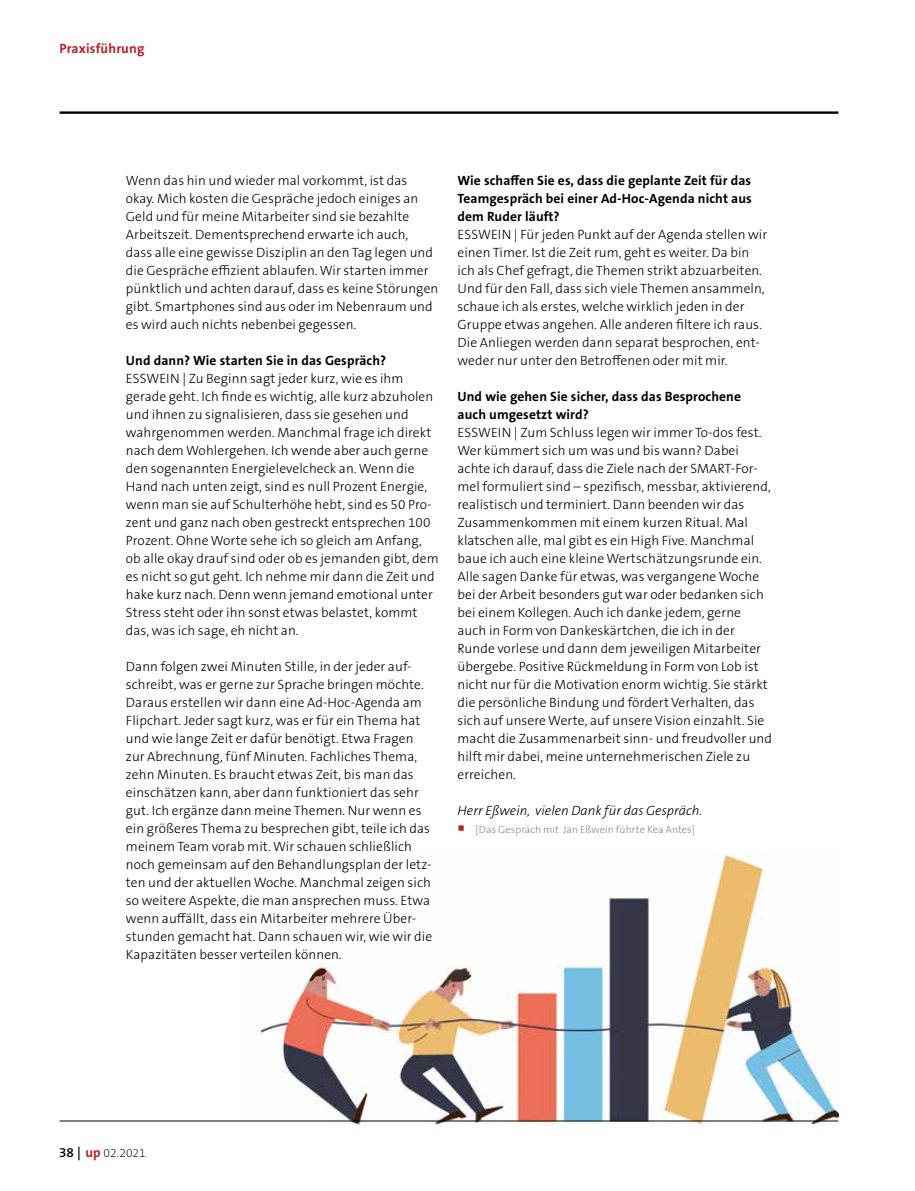
<style>
.page{position:relative;width:915px;height:1191px;background:#fff}
.page>*{position:absolute;margin:0;border:0;box-sizing:border-box;transform-origin:0 0}
.t1{font:300 13.5px/18px "The Sans B W3";letter-spacing:.01em;color:#000}
.t2{font:700 13.5px/18px "The Sans B W7";letter-spacing:.01em;color:#000;text-align:justify}
.t3{font:italic 300 13.5px "The Sans B W3";letter-spacing:.005em;color:#000}
.t4{font:700 13.5px "The Sans B W7";letter-spacing:.01em;color:#b61f29}
.t5{font:200 12px "The Sans B W2";color:#000}
.t6{font:300 10.5px "The Sans B W3";letter-spacing:.005em;color:#878787}
.s1{color:#b61f29}
.s2{font-family:"The Sans B W6";font-weight:600;font-size:13.5px}
.s3{font-family:"The Sans B W7";font-weight:700;font-size:13.5px;color:#b61f29}
</style>
<div class="page">
<img style="left:247px;top:855px;width:591px;height:270px">
<hr style="left:60px;top:1120px;width:778px;height:1px;background:#000">
<hr style="left:60px;top:111px;width:778px;height:3px;background:#000">
<p class="t4" style="left:60px;top:39px;width:86px">Praxisführung</p>
<p class="t1" style="left:126px;top:171px;width:314px">Wenn das hin und wieder mal vorkommt, ist das okay. Mich kosten die Gespräche jedoch einiges an Geld und für meine Mitarbeiter sind sie bezahlte Arbeitszeit. Dementsprechend erwarte ich auch,<br>dass alle eine gewisse Disziplin an den Tag legen und die Gespräche effizient ablaufen. Wir starten immer pünktlich und achten darauf, dass es keine Störungen gibt. Smartphones sind aus oder im Nebenraum und es wird auch nichts nebenbei gegessen.</p>
<p class="t2" style="left:126px;top:351px;width:262px">Und dann? Wie starten Sie in das Gespräch?</p>
<p class="t1" style="left:126px;top:369px;width:314px">ESSWEIN | Zu Beginn sagt jeder kurz, wie es ihm gerade geht. Ich finde es wichtig, alle kurz abzuholen und ihnen zu signalisieren, dass sie gesehen und wahrgenommen werden. Manchmal frage ich direkt nach dem Wohlergehen. Ich wende aber auch gerne den sogenannten Energielevelcheck an. Wenn die Hand nach unten zeigt, sind es null Prozent Energie, wenn man sie auf Schulterhöhe hebt, sind es 50 Pro&shy;zent und ganz nach oben gestreckt entsprechen 100<br>Prozent. Ohne Worte sehe ich so gleich am Anfang, ob alle okay drauf sind oder ob es jemanden gibt, dem es nicht so gut geht. Ich nehme mir dann die Zeit und hake kurz nach. Denn wenn jemand emotional unter Stress steht oder ihn sonst etwas belastet, kommt das, was ich sage, eh nicht an.</p>
<p class="t1" style="left:126px;top:657px;width:308px">Dann folgen zwei Minuten Stille, in der jeder auf&shy;schreibt, was er gerne zur Sprache bringen möchte.<br>Daraus erstellen wir dann eine Ad-Hoc-Agenda am Flipchart. Jeder sagt kurz, was er für ein Thema hat und wie lange Zeit er dafür benötigt. Etwa Fragen zur Abrechnung, fünf Minuten. Fachliches Thema, zehn Minuten. Es braucht etwas Zeit, bis man das einschätzen kann, aber dann funktioniert das sehr gut. Ich ergänze dann meine Themen. Nur wenn es ein größeres Thema zu besprechen gibt, teile ich das meinem Team vorab mit. Wir schauen schließlich noch gemeinsam auf den Behandlungsplan der letz&shy;ten und der aktuellen Woche. Manchmal zeigen sich so weitere Aspekte, die man ansprechen muss. Etwa wenn auffällt, dass ein Mitarbeiter mehrere Über&shy;stunden gemacht hat. Dann schauen wir, wie wir die Kapazitäten besser verteilen können.</p>
<p class="t2" style="left:457px;top:171px;width:296px">Wie schaffen Sie es, dass die geplante Zeit für das Teamgespräch bei einer Ad-Hoc-Agenda nicht aus dem Ruder läuft?</p>
<p class="t1" style="left:457px;top:225px;width:311px">ESSWEIN | Für jeden Punkt auf der Agenda stellen wir einen Timer. Ist die Zeit rum, geht es weiter. Da bin ich als Chef gefragt, die Themen strikt abzuarbeiten.<br>Und für den Fall, dass sich viele Themen ansammeln, schaue ich als erstes, welche wirklich jeden in der Gruppe etwas angehen. Alle anderen filtere ich raus.<br>Die Anliegen werden dann separat besprochen, ent&shy;weder nur unter den Betroffenen oder mit mir.</p>
<p class="t2" style="left:457px;top:387px;width:285px">Und wie gehen Sie sicher, dass das Besprochene auch umgesetzt wird?</p>
<p class="t1" style="left:457px;top:423px;width:316px">ESSWEIN | Zum Schluss legen wir immer To-dos fest.<br>Wer kümmert sich um was und bis wann? Dabei achte ich darauf, dass die Ziele nach der SMART-For&shy;mel formuliert sind – spezifisch, messbar, aktivierend, realistisch und terminiert. Dann beenden wir das Zusammenkommen mit einem kurzen Ritual. Mal klatschen alle, mal gibt es ein High Five. Manchmal baue ich auch eine kleine Wertschätzungsrunde ein.<br>Alle sagen Danke für etwas, was vergangene Woche bei der Arbeit besonders gut war oder bedanken sich bei einem Kollegen. Auch ich danke jedem, gerne auch in Form von Dankeskärtchen, die ich in der Runde vorlese und dann dem jeweiligen Mitarbeiter übergebe. Positive Rückmeldung in Form von Lob ist nicht nur für die Motivation enorm wichtig. Sie stärkt die persönliche Bindung und fördert Verhalten, das sich auf unsere Werte, auf unsere Vision einzahlt. Sie macht die Zusammenarbeit sinn- und freudvoller und hilft mir dabei, meine unternehmerischen Ziele zu erreichen.</p>
<p class="t3" style="left:457px;top:802px;width:246px">Herr Eßwein, vielen Dank für das Gespräch.</p>
<p class="t6" style="left:457px;top:823px;width:239px"><span class="s1">○</span> [Das Gespräch mit Jan Eßwein führte Kea Antes]</p>
<p class="t5" style="left:59px;top:1145px;width:88px"><span class="s2">38 |</span> <span class="s3">up</span> 02.2021</p>
</div>
